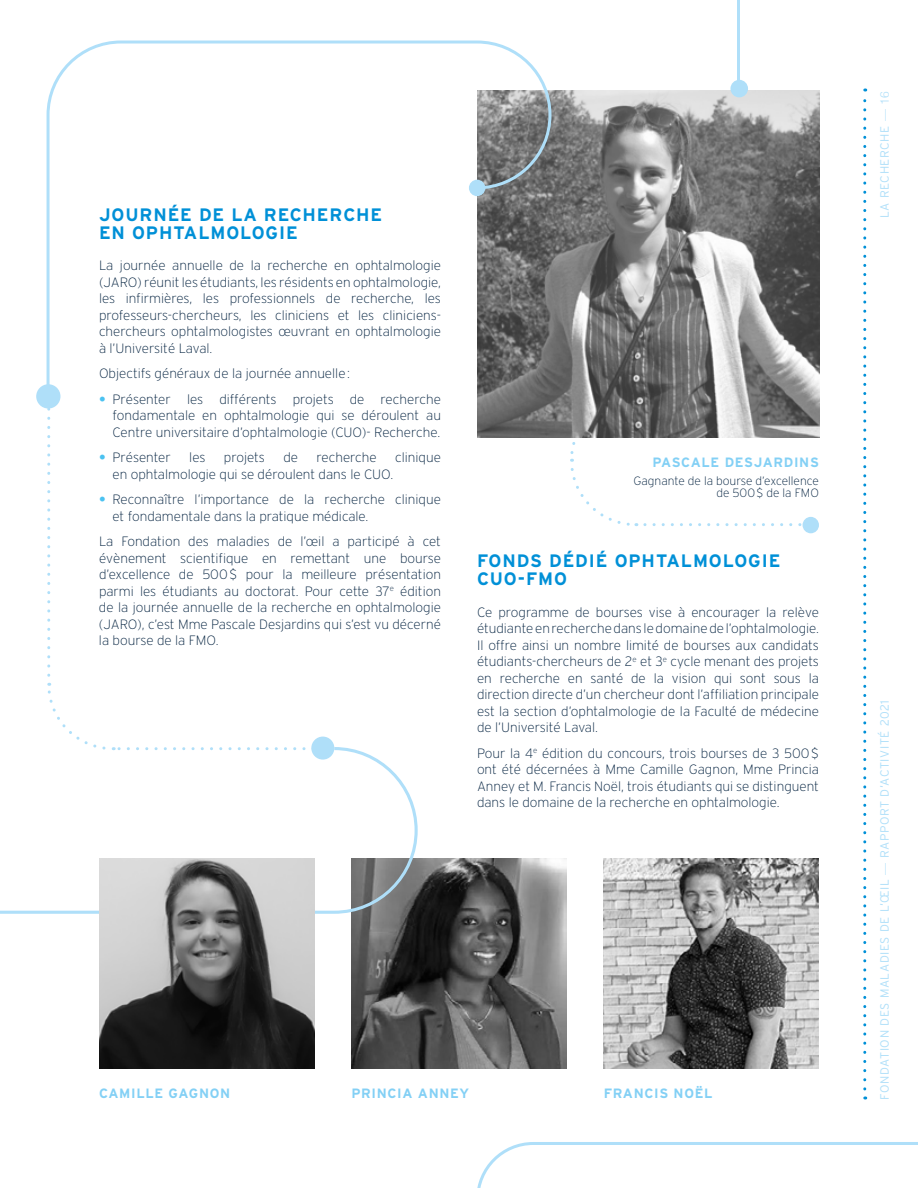
<style>
.page{position:relative;width:918px;height:1188px;background:#fff}
.page>*{position:absolute;margin:0;border:0;box-sizing:border-box;transform-origin:0 0}
.t1{font:700 18px/18px "Interstate";letter-spacing:.05em;color:#0090d7}
.t2{font:200 13.5px/16.5px "Interstate";color:#00203e;text-align:justify}
.t3{font:700 13.5px "Interstate";letter-spacing:.05em;color:#83d0f5}
.t4{font:300 12px "Interstate";letter-spacing:.05em;color:#afdff9}
.t5{font:200 12px/12px "Interstate";color:#00203e;text-align:right}
.s1{font-weight:700;color:#4bc2f1}
.s2{font-family:"Helvetica"}
</style>
<div class="page">
<svg style="left:863px;top:88px;width:3px;height:1001px"></svg>
<img style="left:351px;top:859px;width:216px;height:209px">
<div style="left:803px;top:517px;width:16px;height:16px;background:#afdff9;border-radius:50%"></div>
<svg style="left:568px;top:437px;width:239px;height:90px"></svg>
<img style="left:477px;top:90px;width:342px;height:347px">
<img style="left:604px;top:859px;width:215px;height:209px">
<svg style="left:0;top:747px;width:418px;height:167px"></svg>
<svg style="left:113px;top:747px;width:198px;height:3px"></svg>
<svg style="left:46px;top:683px;width:61px;height:68px"></svg>
<svg style="left:47px;top:409px;width:3px;height:266px"></svg>
<div style="left:311px;top:737px;width:23px;height:23px;background:#afdff9;border-radius:50%"></div>
<img style="left:99px;top:859px;width:215px;height:209px">
<svg style="left:477px;top:1142px;width:441px;height:46px"></svg>
<div style="left:36px;top:384px;width:24px;height:25px;background:#afdff9;border-radius:50%"></div>
<svg style="left:45px;top:40px;width:508px;height:358px"></svg>
<div style="left:469px;top:180px;width:16px;height:16px;background:#afdff9;border-radius:50%"></div>
<hr style="left:737px;top:0;width:3px;height:88px;background:#afdff9">
<div style="left:730px;top:80px;width:18px;height:17px;background:#afdff9;border-radius:50%"></div>
<h1 class="t1" style="left:99px;top:205px;width:285px">JOURNÉE DE LA RECHERCHE<br>EN OPHTALMOLOGIE</h1>
<p class="t2" style="left:99px;top:257px;width:344px">La journée annuelle de la recherche en ophtalmologie (JARO) réunit les étudiants, les résidents en ophtalmologie, les infirmières, les professionnels de recherche, les professeurs-chercheurs, les cliniciens et les cliniciens&shy;chercheurs ophtalmologistes œuvrant en ophtalmologie à l’Université Laval.</p>
<p class="t2" style="left:99px;top:365px;width:253px">Objectifs généraux de la journée annuelle:</p>
<p class="t2" style="left:112px;top:391px;width:330px;text-indent:-14px"><span class="s1">•</span> Présenter les différents projets de recherche fondamentale en ophtalmologie qui se déroulent au Centre universitaire d’ophtalmologie (CUO)- Recherche.</p>
<p class="t2" style="left:99px;top:449px;width:73px"><span class="s1">•</span> Présenter</p>
<p class="t2" style="left:189px;top:449px;width:18px">les</p>
<p class="t2" style="left:224px;top:449px;width:42px">projets</p>
<p class="t2" style="left:283px;top:449px;width:16px">de</p>
<p class="t2" style="left:316px;top:449px;width:62px">recherche</p>
<p class="t2" style="left:395px;top:449px;width:47px">clinique</p>
<p class="t2" style="left:112px;top:466px;width:282px">en ophtalmologie qui se déroulent dans le CUO.</p>
<p class="t2" style="left:112px;top:491px;width:330px;text-indent:-14px"><span class="s1">•</span> Reconnaître l’importance de la recherche clinique et fondamentale dans la pratique médicale.</p>
<p class="t2" style="left:99px;top:533px;width:344px">La Fondation des maladies de l’œil a participé à cet évènement scientifique en remettant une bourse d’excellence de 500$ pour la meilleure présentation parmi les étudiants au doctorat. Pour cette 37<sup>e</sup> édition de la journée annuelle de la recherche en ophtalmologie (JARO), c’est Mme Pascale Desjardins qui s’est vu décerné la bourse de la FMO.</p>
<p class="t3" style="left:652px;top:455px;width:168px">PASCALE DESJARDINS</p>
<p class="t5" style="left:634px;top:475px;width:187px">Gagnante de la bourse d’excellence de 500$ de la FMO</p>
<h1 class="t1" style="left:477px;top:552px;width:305px">FONDS DÉDIÉ OPHTALMOLOGIE<br>CUO-FMO</h1>
<p class="t2" style="left:477px;top:604px;width:344px">Ce programme de bourses vise à encourager la relève étudiante en recherche dans le domaine de l’ophtalmologie.<br>Il offre ainsi un nombre limité de bourses aux candidats étudiants-chercheurs de 2<sup>e</sup> et 3<sup>e</sup> cycle menant des projets en recherche en santé de la vision qui sont sous la direction directe d’un chercheur dont l’affiliation principale est la section d’ophtalmologie de la Faculté de médecine de l’Université Laval.</p>
<p class="t2" style="left:477px;top:745px;width:343px">Pour la 4<sup>e</sup> édition du concours, trois bourses de 3 500$ ont été décernées à Mme Camille Gagnon, Mme Princia Anney et M. Francis Noël, trois étudiants qui se distinguent dans le domaine de la recherche en ophtalmologie.</p>
<p class="t3" style="left:99px;top:1086px;width:133px">CAMILLE GAGNON</p>
<p class="t3" style="left:351px;top:1086px;width:119px">PRINCIA ANNEY</p>
<p class="t3" style="left:604px;top:1086px;width:110px">FRANCIS NOËL</p>
<p class="t4" style="left:878px;top:218px;width:129px;rotate:-90deg">LA RECHERCHE <span class="s2">— 16</span></p>
<p class="t4" style="left:878px;top:1100px;width:401px;rotate:-90deg">FONDATION DES MALADIES DE L’ŒIL <span class="s2">—</span> RAPPORT D’ACTIVITÉ 2021</p>
</div>
